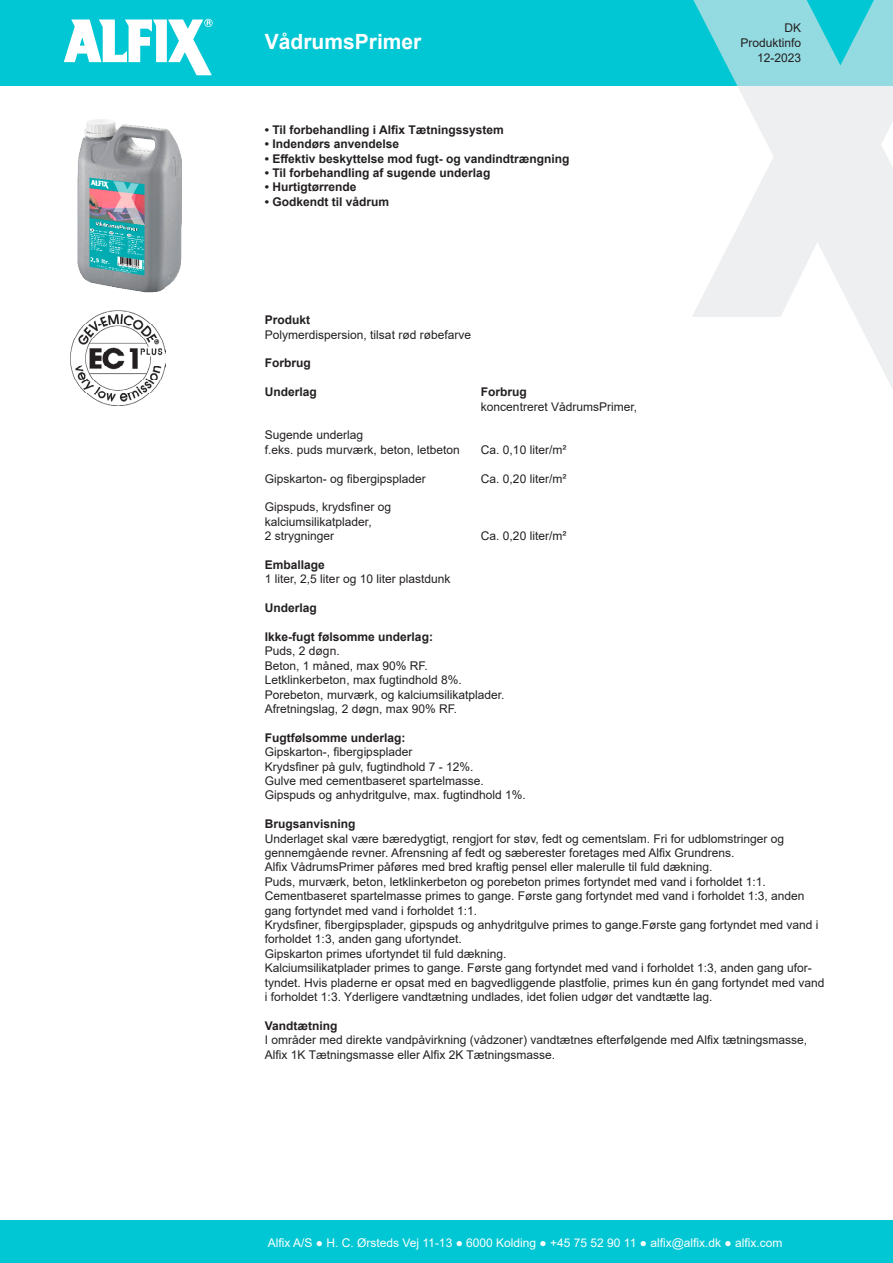
<style>
.page{position:relative;width:893px;height:1263px;background:#fff}
.page>*{position:absolute;margin:0;border:0;box-sizing:border-box;transform-origin:0 0}
.t1{font:700 21px "Arial";color:#fff}
.Brødtekst{font:12px/14.4px "Arial";color:#231f20}
.Brødtekst-2{font:700 12px "Arial";color:#231f20}
.t2{font:12px "Arial";color:#fff}
</style>
<div class="page">
<div style="left:0;top:0;width:893px;height:85px;background:#00c7d3"></div>
<div style="left:0;top:1220px;width:893px;height:43px;background:#00c7d3"></div>
<svg style="left:691px;top:0;width:202px;height:389px"></svg>
<svg style="left:64px;top:19px;width:149px;height:56px"></svg>
<img style="left:77px;top:119px;width:105px;height:174px">
<img style="left:71px;top:310px;width:95px;height:95px">
<p class="t1" style="left:265px;top:27px;width:158px">VådrumsPrimer</p>
<p class="Brødtekst-2" style="left:265px;top:121px;width:240px">• Til forbehandling i Alfix Tætningssystem</p>
<p class="Brødtekst-2" style="left:265px;top:135px;width:136px">• Indendørs anvendelse</p>
<p class="Brødtekst-2" style="left:265px;top:150px;width:306px">• Effektiv beskyttelse mod fugt- og vandindtrængning</p>
<p class="Brødtekst-2" style="left:265px;top:164px;width:227px">• Til forbehandling af sugende underlag</p>
<p class="Brødtekst-2" style="left:265px;top:179px;width:93px">• Hurtigtørrende</p>
<p class="Brødtekst-2" style="left:265px;top:193px;width:126px">• Godkendt til vådrum</p>
<p class="Brødtekst" style="left:785px;top:20px;width:18px">DK</p>
<p class="Brødtekst" style="left:741px;top:35px;width:62px">Produktinfo</p>
<p class="Brødtekst" style="left:757px;top:50px;width:46px">12-2023</p>
<p class="Brødtekst-2" style="left:265px;top:311px;width:47px">Produkt</p>
<p class="Brødtekst" style="left:265px;top:327px;width:208px">Polymerdispersion, tilsat rød røbefarve</p>
<p class="Brødtekst-2" style="left:265px;top:355px;width:47px">Forbrug</p>
<p class="Brødtekst-2" style="left:265px;top:383px;width:54px">Underlag</p>
<p class="Brødtekst-2" style="left:481px;top:383px;width:47px">Forbrug</p>
<p class="Brødtekst" style="left:481px;top:399px;width:158px">koncentreret VådrumsPrimer,</p>
<p class="Brødtekst" style="left:265px;top:428px;width:100px">Sugende underlag</p>
<p class="Brødtekst" style="left:265px;top:442px;width:196px">f.eks. puds murværk, beton, letbeton</p>
<p class="Brødtekst" style="left:481px;top:442px;width:87px">Ca. 0,10 liter/m²</p>
<p class="Brødtekst" style="left:265px;top:471px;width:162px">Gipskarton- og fibergipsplader</p>
<p class="Brødtekst" style="left:481px;top:471px;width:87px">Ca. 0,20 liter/m²</p>
<p class="Brødtekst" style="left:265px;top:500px;width:128px">Gipspuds, krydsfiner og</p>
<p class="Brødtekst" style="left:265px;top:514px;width:108px">kalciumsilikatplader,</p>
<p class="Brødtekst" style="left:265px;top:529px;width:71px">2 strygninger</p>
<p class="Brødtekst" style="left:481px;top:529px;width:87px">Ca. 0,20 liter/m²</p>
<p class="Brødtekst-2" style="left:265px;top:556px;width:62px">Emballage</p>
<p class="Brødtekst" style="left:265px;top:572px;width:187px">1 liter, 2,5 liter og 10 liter plastdunk</p>
<p class="Brødtekst-2" style="left:265px;top:599px;width:54px">Underlag</p>
<p class="Brødtekst-2" style="left:265px;top:628px;width:170px">Ikke-fugt følsomme underlag:</p>
<p class="Brødtekst" style="left:265px;top:644px;width:76px">Puds, 2 døgn.</p>
<p class="Brødtekst" style="left:265px;top:658px;width:164px">Beton, 1 måned, max 90% RF.</p>
<p class="Brødtekst" style="left:265px;top:673px;width:198px">Letklinkerbeton, max fugtindhold 8%.</p>
<p class="Brødtekst" style="left:265px;top:687px;width:241px">Porebeton, murværk, og kalciumsilikatplader.</p>
<p class="Brødtekst" style="left:265px;top:701px;width:194px">Afretningslag, 2 døgn, max 90% RF.</p>
<p class="Brødtekst-2" style="left:265px;top:729px;width:142px">Fugtfølsomme underlag:</p>
<p class="Brødtekst" style="left:265px;top:745px;width:149px">Gipskarton-, fibergipsplader</p>
<p class="Brødtekst" style="left:265px;top:759px;width:210px">Krydsfiner på gulv, fugtindhold 7 - 12%.</p>
<p class="Brødtekst" style="left:265px;top:773px;width:220px">Gulve med cementbaseret spartelmasse.</p>
<p class="Brødtekst" style="left:265px;top:788px;width:262px">Gipspuds og anhydritgulve, max. fugtindhold 1%.</p>
<p class="Brødtekst-2" style="left:265px;top:815px;width:92px">Brugsanvisning</p>
<p class="Brødtekst" style="left:265px;top:831px;width:521px">Underlaget skal være bæredygtigt, rengjort for støv, fedt og cementslam. Fri for udblomstringer og gennemgående revner. Afrensning af fedt og sæberester foretages med Alfix Grundrens.</p>
<p class="Brødtekst" style="left:265px;top:860px;width:449px">Alfix VådrumsPrimer påføres med bred kraftig pensel eller malerulle til fuld dækning.</p>
<p class="Brødtekst" style="left:265px;top:874px;width:502px">Puds, murværk, beton, letklinkerbeton og porebeton primes fortyndet med vand i forholdet 1:1.</p>
<p class="Brødtekst" style="left:265px;top:889px;width:541px">Cementbaseret spartelmasse primes to gange. Første gang fortyndet med vand i forholdet 1:3, anden</p>
<p class="Brødtekst" style="left:265px;top:903px;width:214px">gang fortyndet med vand i forholdet 1:1.</p>
<p class="Brødtekst" style="left:265px;top:917px;width:555px">Krydsfiner, fibergipsplader, gipspuds og anhydritgulve primes to gange.Første gang fortyndet med vand i forholdet 1:3, anden gang ufortyndet.</p>
<p class="Brødtekst" style="left:265px;top:946px;width:243px">Gipskarton primes ufortyndet til fuld dækning.</p>
<p class="Brødtekst" style="left:265px;top:961px;width:561px">Kalciumsilikatplader primes to gange. Første gang fortyndet med vand i forholdet 1:3, anden gang ufor&shy;tyndet. Hvis pladerne er opsat med en bagvedliggende plastfolie, primes kun én gang fortyndet med vand i forholdet 1:3. Yderligere vandtætning undlades, idet folien udgør det vandtætte lag.</p>
<p class="Brødtekst-2" style="left:265px;top:1017px;width:74px">Vandtætning</p>
<p class="Brødtekst" style="left:265px;top:1033px;width:544px">I områder med direkte vandpåvirkning (vådzoner) vandtætnes efterfølgende med Alfix tætningsmasse,<br>Alfix 1K Tætningsmasse eller Alfix 2K Tætningsmasse.</p>
<p class="t2" style="left:268px;top:1234px;width:516px">Alfix A/S ● H. C. Ørsteds Vej 11-13 ● 6000 Kolding ● +45 75 52 90 11 ● alfix@alfix.dk ● alfix.com</p>
</div>
